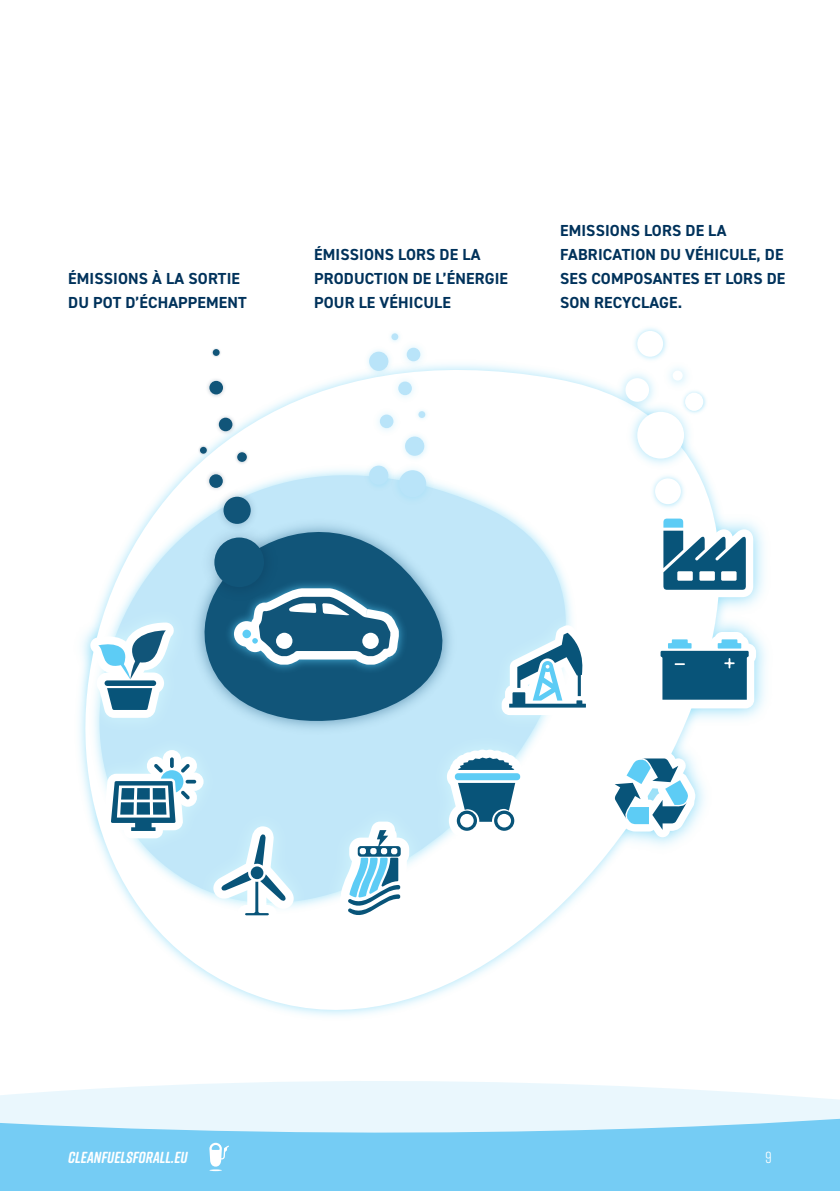
<style>
.page{position:relative;width:840px;height:1191px;background:#fff}
.page>*{position:absolute;margin:0;border:0;box-sizing:border-box;transform-origin:0 0}
.t1{font:700 16px/24px "DIN2014";letter-spacing:.01em;color:#00325b}
.t2{font:italic 700 16px "Rift Soft";color:#fff}
.t3{font:16px "Rift";color:#fff}
</style>
<div class="page">
<svg style="left:0;top:1081px;width:839px;height:110px;background:#a9dff8"></svg>
<svg style="left:79px;top:364px;width:632px;height:634px"></svg>
<svg style="left:168px;top:456px;width:326px;height:312px;background:#9dc6da"></svg>
<img style="left:221px;top:575px;width:190px;height:103px">
<svg style="left:234px;top:588px;width:164px;height:76px"></svg>
<img style="left:81px;top:728px;width:145px;height:132px">
<div style="left:163px;top:750px;width:18px;height:25px;background:#fff;border-radius:9px"></div>
<div style="left:178px;top:772px;width:25px;height:19px;background:#fff;border-radius:9px"></div>
<svg style="left:103px;top:756px;width:95px;height:82px"></svg>
<img style="left:79px;top:598px;width:118px;height:144px">
<svg style="left:90px;top:622px;width:84px;height:96px"></svg>
<img style="left:189px;top:802px;width:125px;height:146px">
<svg style="left:212px;top:826px;width:83px;height:97px"></svg>
<img style="left:314px;top:796px;width:121px;height:153px">
<svg style="left:339px;top:821px;width:70px;height:102px"></svg>
<img style="left:422px;top:725px;width:130px;height:137px">
<div style="left:448px;top:802px;width:36px;height:36px;background:#fff;border-radius:50%"></div>
<div style="left:486px;top:802px;width:36px;height:36px;background:#fff;border-radius:50%"></div>
<div style="left:446px;top:765px;width:82px;height:23px;background:#fff;border-radius:11px"></div>
<svg style="left:449px;top:749px;width:74px;height:81px"></svg>
<img style="left:478px;top:602px;width:137px;height:135px">
<svg style="left:501px;top:625px;width:92px;height:90px"></svg>
<img style="left:633px;top:488px;width:131px;height:121px">
<svg style="left:655px;top:511px;width:97px;height:86px"></svg>
<img style="left:584px;top:728px;width:127px;height:131px">
<svg style="left:605px;top:751px;width:90px;height:86px"></svg>
<img style="left:630px;top:609px;width:136px;height:122px">
<svg style="left:652px;top:632px;width:103px;height:76px"></svg>
<img style="left:233px;top:448px;width:18px;height:18px">
<div style="left:237px;top:452px;width:10px;height:10px;background:#115579;border-radius:50%"></div>
<svg style="left:197px;top:444px;width:12px;height:12px"></svg>
<div style="left:200px;top:447px;width:7px;height:7px;background:#115579;border-radius:50%"></div>
<img style="left:203px;top:469px;width:25px;height:25px">
<div style="left:209px;top:474px;width:14px;height:14px;background:#115579;border-radius:50%"></div>
<img style="left:194px;top:517px;width:90px;height:90px">
<div style="left:214px;top:537px;width:50px;height:50px;background:#115579;border-radius:50%"></div>
<img style="left:212px;top:485px;width:50px;height:50px">
<div style="left:223px;top:497px;width:27px;height:27px;background:#115579;border-radius:50%"></div>
<img style="left:213px;top:412px;width:25px;height:25px">
<div style="left:219px;top:418px;width:13px;height:13px;background:#115579;border-radius:50%"></div>
<svg style="left:211px;top:348px;width:10px;height:9px"></svg>
<div style="left:213px;top:349px;width:6px;height:7px;background:#115579;border-radius:50%"></div>
<img style="left:203px;top:375px;width:25px;height:25px">
<div style="left:209px;top:381px;width:14px;height:13px;background:#115579;border-radius:50%"></div>
<img style="left:387px;top:459px;width:50px;height:49px">
<div style="left:399px;top:470px;width:27px;height:27px;background:#b9e4f9;border-radius:50%"></div>
<img style="left:397px;top:429px;width:35px;height:35px">
<div style="left:405px;top:436px;width:19px;height:20px;background:#b9e4f9;border-radius:50%"></div>
<img style="left:361px;top:458px;width:35px;height:35px">
<div style="left:369px;top:465px;width:19px;height:20px;background:#b9e4f9;border-radius:50%"></div>
<img style="left:361px;top:350px;width:34px;height:29px">
<div style="left:369px;top:352px;width:19px;height:19px;background:#b9e4f9;border-radius:50%"></div>
<img style="left:368px;top:403px;width:36px;height:36px">
<div style="left:379px;top:414px;width:14px;height:14px;background:#b9e4f9;border-radius:50%"></div>
<img style="left:387px;top:370px;width:35px;height:36px">
<div style="left:398px;top:381px;width:13px;height:14px;background:#b9e4f9;border-radius:50%"></div>
<img style="left:395px;top:346px;width:36px;height:26px">
<div style="left:406px;top:348px;width:14px;height:13px;background:#b9e4f9;border-radius:50%"></div>
<img style="left:390px;top:332px;width:10px;height:10px">
<div style="left:391px;top:333px;width:7px;height:7px;background:#b9e4f9;border-radius:50%"></div>
<img style="left:412px;top:405px;width:19px;height:19px">
<div style="left:418px;top:411px;width:7px;height:7px;background:#b9e4f9;border-radius:50%"></div>
<img style="left:622px;top:397px;width:76px;height:76px">
<div style="left:637px;top:412px;width:46px;height:46px;background:#fff;border-radius:50%"></div>
<img style="left:634px;top:328px;width:33px;height:32px">
<div style="left:637px;top:331px;width:25px;height:26px;background:#fff;border-radius:50%"></div>
<img style="left:646px;top:470px;width:42px;height:42px">
<div style="left:654px;top:478px;width:26px;height:26px;background:#fff;border-radius:50%"></div>
<img style="left:679px;top:387px;width:29px;height:30px">
<div style="left:684px;top:392px;width:19px;height:19px;background:#fff;border-radius:50%"></div>
<img style="left:610px;top:364px;width:53px;height:52px">
<div style="left:625px;top:378px;width:23px;height:24px;background:#fff;border-radius:50%"></div>
<img style="left:658px;top:356px;width:39px;height:39px">
<div style="left:672px;top:370px;width:10px;height:10px;background:#fff;border-radius:50%"></div>
<svg style="left:209px;top:1142px;width:20px;height:29px"></svg>
<p class="t1" style="left:68px;top:266px;width:173px">ÉMISSIONS À LA SORTIE</p>
<p class="t1" style="left:68px;top:290px;width:180px">DU POT D’ÉCHAPPEMENT</p>
<p class="t1" style="left:314px;top:242px;width:195px">ÉMISSIONS LORS DE LA<br>PRODUCTION DE L’ÉNERGIE</p>
<p class="t1" style="left:314px;top:290px;width:138px">POUR LE VÉHICULE</p>
<p class="t1" style="left:559px;top:218px;width:227px">EMISSIONS LORS DE LA<br>FABRICATION DU VÉHICULE, DE<br>SES COMPOSANTES ET LORS DE<br>SON RECYCLAGE.</p>
<p class="t2" style="left:68px;top:1146px;width:121px">CLEANFUELSFORALL.EU</p>
<p class="t3" style="left:764px;top:1146px;width:8px">9</p>
</div>
